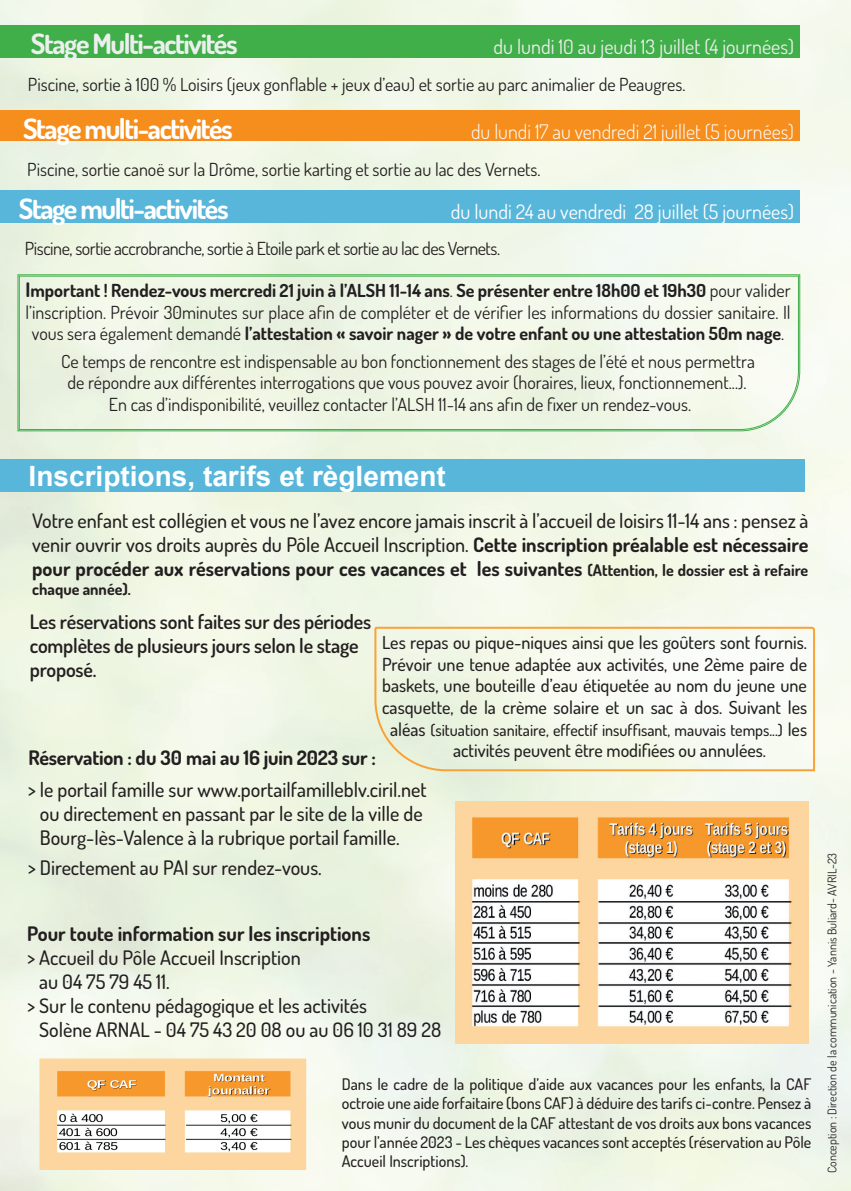
<style>
.page{position:relative;width:851px;height:1191px;background:#fff}
.page>*{position:absolute;margin:0;border:0;box-sizing:border-box;transform-origin:0 0}
.t1{font:700 28px "Dosis";letter-spacing:-.05em;color:#fff}
.t2{font:700 28px "Arial";color:#fff}
.t3{font:700 28px "Dosis";letter-spacing:-.05em;color:#edefee}
.t4{font:500 20px/24px "Dosis";color:#231f20;text-align:justify}
.t5{font:600 20px/24px "Dosis";letter-spacing:-.01em;color:#231f20}
.t6{font:700 20px "Dosis";color:#231f20}
.t7{font:20px "Dosis";color:#fff}
.t8{font:300 20px "Dosis";color:#fff}
.t9{font:20px "Dosis";color:#edefee}
.t10{font:18px "Dosis";color:#231f20}
.t11{font:700 18px/21.6px "Dosis";color:#231f20;text-align:center}
.t12{font:500 18px/21.6px "Dosis";color:#231f20;text-align:justify}
.t13{font:18px "Dosis";letter-spacing:-.025em;color:#231f20}
.t14{font:500 16px/19.2px "Dosis";color:#231f20;text-align:justify}
.t15{font:700 16px "Dosis";color:#231f20}
.t16{font:12px "Dosis";color:#231f20}
.s1{font-size:20px}
.s2{font-weight:400}
.s3{font-weight:700}
.s4{font-weight:700;font-size:16px}
.s5{font-size:18px}
</style>
<div class="page">
<img style="left:0;top:0;width:850px;height:850px">
<img style="left:780px;top:850px;width:70px;height:341px">
<div style="left:0;top:25px;width:799px;height:33px;background:#40ae49"></div>
<div style="left:0;top:190px;width:799px;height:33px;background:#58b6da"></div>
<div style="left:0;top:111px;width:799px;height:30px;background:#f68e1e"></div>
<div style="left:0;top:459px;width:804px;height:33px;background:#58b6da"></div>
<svg style="left:18px;top:275px;width:781px;height:155px"></svg>
<svg style="left:373px;top:626px;width:442px;height:146px"></svg>
<img style="left:456px;top:801px;width:352px;height:242px">
<img style="left:39px;top:1054px;width:271px;height:115px">
<h1 class="t3" style="left:31px;top:26px;width:208px">Stage Multi-activités</h1>
<p class="t9" style="left:493px;top:34px;width:302px">du lundi 10 au jeudi 13 juillet (4 journées)</p>
<p class="t10" style="left:28px;top:73px;width:659px">Piscine, sortie à 100 % Loisirs (jeux gonflable + jeux d’eau) et sortie au parc animalier de Peaugres.</p>
<h1 class="t1" style="left:23px;top:111px;width:211px">Stage multi-activités</h1>
<p class="t8" style="left:471px;top:119px;width:324px">du lundi 17 au vendredi 21 juillet (5 journées)</p>
<p class="t10" style="left:27px;top:157px;width:515px">Piscine, sortie canoë sur la Drôme, sortie karting et sortie au lac des Vernets.</p>
<h1 class="t1" style="left:19px;top:190px;width:211px">Stage multi-activités</h1>
<p class="t7" style="left:450px;top:198px;width:345px">du lundi 24 au vendredi 28 juillet (5 journées)</p>
<p class="t13" style="left:25px;top:237px;width:476px">Piscine, sortie accrobranche, sortie à Etoile park et sortie au lac des Vernets.</p>
<p class="t11" style="left:25px;top:279px;width:766px"><span class="s1">I</span>mportant ! Rendez-vous mercredi 21 juin à l’ALSH 11-14 ans<span class="s2">.</span> Se présenter entre 18h00 et 19h30 <span class="s2">pour valider l’inscription. Prévoir 30minutes sur place afin de compléter et de vérifier les informations du dossier sanitaire. Il vous sera également demandé</span> l’attestation « savoir nager » de votre enfant ou une attestation 50m nage<span class="s2">.</span></p>
<p class="t10" style="left:61px;top:349px;width:695px">Ce temps de rencontre est indispensable au bon fonctionnement des stages de l’été et nous permettra</p>
<p class="t10" style="left:68px;top:371px;width:680px">de répondre aux différentes interrogations que vous pouvez avoir (horaires, lieux, fonctionnement...).</p>
<p class="t10" style="left:109px;top:392px;width:583px">En cas d’indisponibilité, veuillez contacter l’ALSH 11-14 ans afin de fixer un rendez-vous.</p>
<h1 class="t2" style="left:29px;top:456px;width:419px">Inscriptions, tarifs et règlement</h1>
<p class="t4" style="left:32px;top:508px;width:777px">Votre enfant est collégien et vous ne l’avez encore jamais inscrit à l’accueil de loisirs 11-14 ans : pensez à venir ouvrir vos droits auprès du Pôle Accueil Inscription. <span class="s3">Cette inscription préalable est nécessaire pour procéder aux réservations pour ces vacances et les suivantes</span> <span class="s4">(Attention, le dossier est à refaire</span></p>
<p class="t15" style="left:32px;top:579px;width:100px">chaque année).</p>
<p class="t5" style="left:30px;top:609px;width:343px">Les réservations sont faites sur des périodes complètes de plusieurs jours selon le stage proposé.</p>
<p class="t12" style="left:382px;top:631px;width:426px">Les repas ou pique-niques ainsi que les goûters sont fournis.<br>Prévoir une tenue adaptée aux activités, une 2ème paire de baskets, une bouteille d’eau étiquetée au nom du jeune une casquette, de la crème solaire et un sac à dos. Suivant les</p>
<p class="t14" style="left:390px;top:720px;width:418px"><span class="s5">aléas</span> (situation sanitaire, effectif insuffisant, mauvais temps...) <span class="s5">les</span></p>
<p class="t12" style="left:453px;top:739px;width:314px">activités peuvent être modifiées ou annulées.</p>
<p class="t6" style="left:28px;top:745px;width:349px">Réservation : du 30 mai au 16 juin 2023 sur :</p>
<p class="t4" style="left:40px;top:777px;width:388px;text-align:left;text-indent:-12px">&gt; le portail famille sur www.portailfamilleblv.ciril.net ou directement en passant par le site de la ville de<br>Bourg-lès-Valence à la rubrique portail famille.</p>
<p class="t4" style="left:28px;top:855px;width:295px">&gt; Directement au PAI sur rendez-vous.</p>
<p class="t6" style="left:27px;top:920px;width:344px">Pour toute information sur les inscriptions</p>
<p class="t4" style="left:27px;top:944px;width:275px">&gt; Accueil du Pôle Accueil Inscription</p>
<p class="t4" style="left:39px;top:968px;width:132px">au 04 75 79 45 11.</p>
<p class="t4" style="left:27px;top:992px;width:341px">&gt; Sur le contenu pédagogique et les activités</p>
<p class="t4" style="left:39px;top:1016px;width:403px">Solène ARNAL - 04 75 43 20 08 ou au 06 10 31 89 28</p>
<p class="t14" style="left:342px;top:1074px;width:471px">Dans le cadre de la politique d’aide aux vacances pour les enfants, la CAF octroie une aide forfaitaire (bons CAF) à déduire des tarifs ci-contre. Pensez à vous munir du document de la CAF attestant de vos droits aux bons vacances pour l’année 2023 - Les chèques vacances sont acceptés (réservation au Pôle Accueil Inscriptions).</p>
<p class="t16" style="left:824px;top:1173px;width:322px;rotate:-90deg">Conception : Direction de la communication - Yannis Buliard- AVRIL-23</p>
</div>
